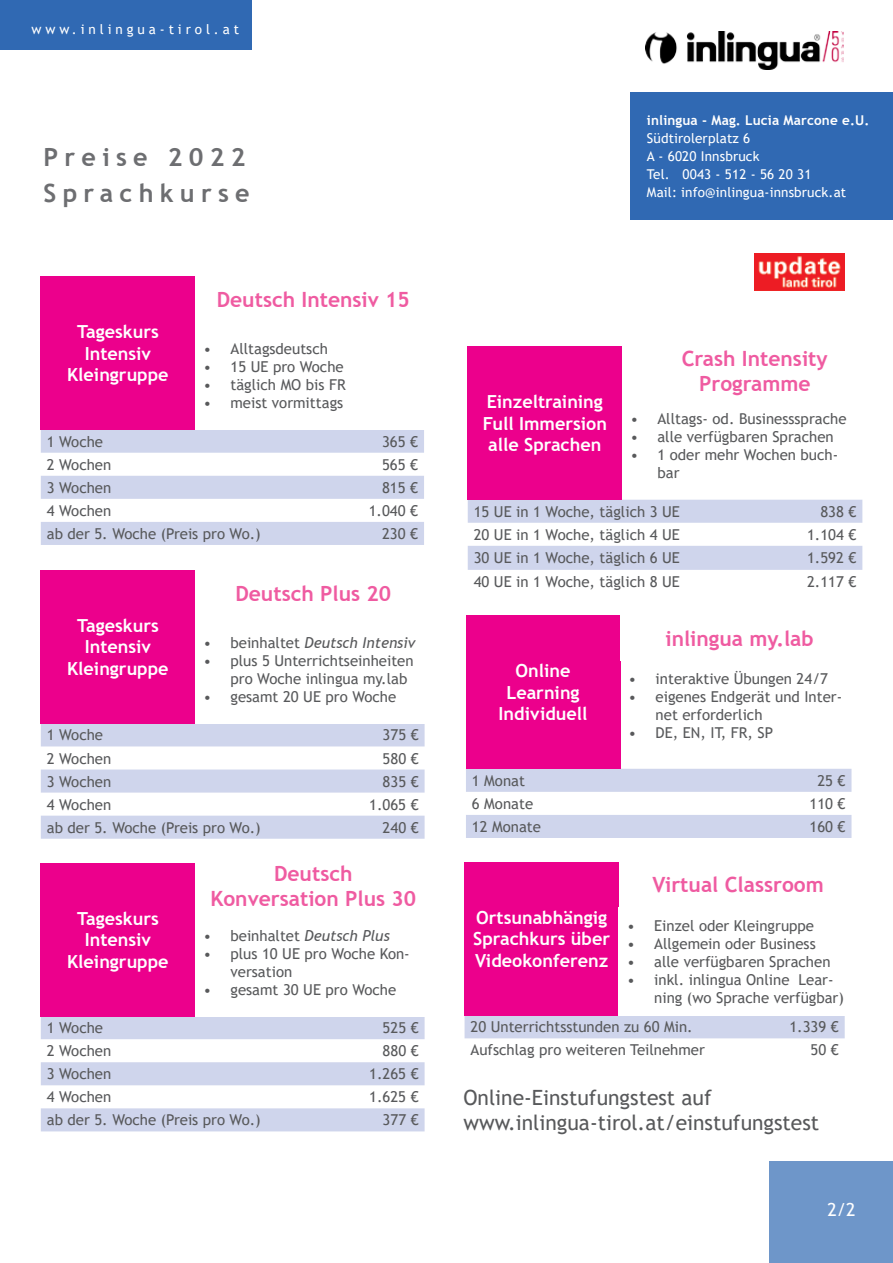
<style>
.page{position:relative;width:893px;height:1263px;background:#fff}
.page>*{position:absolute;margin:0;border:0;box-sizing:border-box;transform-origin:0 0}
.t1{font:700 25.2px/36px "Trebuchet MS";letter-spacing:.25em;color:#6d6e71}
.t2{font:700 21px/25.2px "Trebuchet MS";color:#ef5ba1;text-align:center}
.t3{font:21px/25.2px "Trebuchet MS";color:#58595b}
.t4{font:700 18px/21.6px "Trebuchet MS";color:#fff;text-align:center}
.t5{font:18px "Trebuchet MS";color:#fff}
.t6{font:15px/18px "Trebuchet MS";color:#58595b}
.t7{font:italic 15px "Trebuchet MS";color:#58595b}
.t8{font:13.5px/18px "Trebuchet MS";letter-spacing:.01em;color:#fff}
.t9{font:700 13.5px "Trebuchet MS";letter-spacing:.01em;color:#fff}
.t10{font:13.5px "Trebuchet MS";letter-spacing:.29em;color:#fff}
.s1{font-style:normal}
.s2{font-style:italic}
</style>
<div class="page">
<div style="left:0;top:0;width:252px;height:49px;background:#3069b3"></div>
<div style="left:631px;top:92px;width:262px;height:127px;background:#3069b3"></div>
<div style="left:769px;top:1161px;width:124px;height:102px;background:#6e96c9"></div>
<img style="left:645px;top:31px;width:199px;height:38px">
<svg style="left:41px;top:430px;width:383px;height:115px"></svg>
<svg style="left:41px;top:723px;width:384px;height:116px"></svg>
<svg style="left:41px;top:1016px;width:384px;height:115px"></svg>
<div style="left:41px;top:276px;width:154px;height:154px;background:#ec008c"></div>
<div style="left:41px;top:570px;width:154px;height:153px;background:#ec008c"></div>
<div style="left:41px;top:863px;width:154px;height:153px;background:#ec008c"></div>
<svg style="left:466px;top:769px;width:385px;height:69px"></svg>
<div style="left:466px;top:615px;width:154px;height:154px;background:#ec008c"></div>
<img style="left:755px;top:253px;width:89px;height:37px">
<svg style="left:468px;top:500px;width:394px;height:70px"></svg>
<div style="left:468px;top:346px;width:154px;height:154px;background:#ec008c"></div>
<div style="left:465px;top:1015px;width:380px;height:23px;background:#cfd5ec"></div>
<div style="left:465px;top:862px;width:154px;height:153px;background:#ec008c"></div>
<p class="t10" style="left:32px;top:20px;width:209px">www.inlingua-tirol.at</p>
<h1 class="t1" style="left:44px;top:139px;width:207px">Preise 2022<br>Sprachkurse</h1>
<p class="t4" style="left:67px;top:321px;width:103px">Tageskurs<br>Intensiv<br>Kleingruppe</p>
<h2 class="t2" style="left:217px;top:287px;width:195px">Deutsch Intensiv 15</h2>
<p class="t6" style="left:203px;top:340px;width:126px">• Alltagsdeutsch</p>
<p class="t6" style="left:203px;top:358px;width:142px">• 15 UE pro Woche</p>
<p class="t6" style="left:203px;top:376px;width:144px">• täglich MO bis FR</p>
<p class="t6" style="left:203px;top:394px;width:141px">• meist vormittags</p>
<p class="t6" style="left:47px;top:432px;width:58px">1 Woche</p>
<p class="t6" style="left:382px;top:432px;width:37px">365 €</p>
<p class="t6" style="left:47px;top:455px;width:66px">2 Wochen</p>
<p class="t6" style="left:382px;top:455px;width:37px">565 €</p>
<p class="t6" style="left:47px;top:478px;width:66px">3 Wochen</p>
<p class="t6" style="left:382px;top:478px;width:37px">815 €</p>
<p class="t6" style="left:47px;top:501px;width:66px">4 Wochen</p>
<p class="t6" style="left:369px;top:501px;width:51px">1.040 €</p>
<p class="t6" style="left:47px;top:524px;width:215px">ab der 5. Woche (Preis pro Wo.)</p>
<p class="t6" style="left:382px;top:524px;width:37px">230 €</p>
<p class="t4" style="left:67px;top:615px;width:103px">Tageskurs<br>Intensiv<br>Kleingruppe</p>
<h2 class="t2" style="left:235px;top:580px;width:157px">Deutsch Plus 20</h2>
<p class="t7" style="left:203px;top:633px;width:213px"><span class="s1">• beinhaltet</span> Deutsch Intensiv</p>
<p class="t6" style="left:230px;top:651px;width:185px;text-indent:-27px">• plus 5 Unterrichtseinheiten pro Woche inlingua my.lab</p>
<p class="t6" style="left:203px;top:687px;width:194px">• gesamt 20 UE pro Woche</p>
<p class="t6" style="left:47px;top:726px;width:58px">1 Woche</p>
<p class="t6" style="left:383px;top:726px;width:37px">375 €</p>
<p class="t6" style="left:47px;top:749px;width:66px">2 Wochen</p>
<p class="t6" style="left:383px;top:749px;width:37px">580 €</p>
<p class="t6" style="left:47px;top:772px;width:66px">3 Wochen</p>
<p class="t6" style="left:383px;top:772px;width:37px">835 €</p>
<p class="t6" style="left:47px;top:795px;width:66px">4 Wochen</p>
<p class="t6" style="left:369px;top:795px;width:51px">1.065 €</p>
<p class="t6" style="left:47px;top:818px;width:215px">ab der 5. Woche (Preis pro Wo.)</p>
<p class="t6" style="left:383px;top:818px;width:37px">240 €</p>
<p class="t4" style="left:67px;top:907px;width:103px">Tageskurs<br>Intensiv<br>Kleingruppe</p>
<h2 class="t2" style="left:210px;top:860px;width:207px">Deutsch<br>Konversation Plus 30</h2>
<p class="t6" style="left:203px;top:926px;width:188px">• beinhaltet <span class="s2">Deutsch Plus</span></p>
<p class="t6" style="left:230px;top:944px;width:181px;text-indent:-27px">• plus 10 UE pro Woche Kon&shy;versation</p>
<p class="t6" style="left:203px;top:980px;width:194px">• gesamt 30 UE pro Woche</p>
<p class="t6" style="left:47px;top:1019px;width:58px">1 Woche</p>
<p class="t6" style="left:383px;top:1019px;width:37px">525 €</p>
<p class="t6" style="left:47px;top:1042px;width:66px">2 Wochen</p>
<p class="t6" style="left:383px;top:1042px;width:37px">880 €</p>
<p class="t6" style="left:47px;top:1065px;width:66px">3 Wochen</p>
<p class="t6" style="left:369px;top:1065px;width:51px">1.265 €</p>
<p class="t6" style="left:47px;top:1088px;width:66px">4 Wochen</p>
<p class="t6" style="left:369px;top:1088px;width:51px">1.625 €</p>
<p class="t6" style="left:47px;top:1111px;width:215px">ab der 5. Woche (Preis pro Wo.)</p>
<p class="t6" style="left:383px;top:1111px;width:37px">377 €</p>
<p class="t9" style="left:647px;top:112px;width:224px">inlingua - Mag. Lucia Marcone e.U.</p>
<p class="t8" style="left:647px;top:129px;width:201px">Südtirolerplatz 6<br>A - 6020 Innsbruck<br>Tel. 0043 - 512 - 56 20 31<br>Mail: info@inlingua-innsbruck.at</p>
<h2 class="t2" style="left:682px;top:346px;width:148px">Crash Intensity<br>Programme</h2>
<p class="t4" style="left:483px;top:391px;width:126px">Einzeltraining<br>Full Immersion alle Sprachen</p>
<p class="t6" style="left:630px;top:410px;width:218px">• Alltags- od. Businesssprache</p>
<p class="t6" style="left:630px;top:428px;width:205px">• alle verfügbaren Sprachen</p>
<p class="t6" style="left:657px;top:446px;width:182px;text-indent:-27px">• 1 oder mehr Wochen buch&shy;bar</p>
<p class="t6" style="left:474px;top:502px;width:208px">15 UE in 1 Woche, täglich 3 UE</p>
<p class="t6" style="left:820px;top:502px;width:37px">838 €</p>
<p class="t6" style="left:474px;top:525px;width:208px">20 UE in 1 Woche, täglich 4 UE</p>
<p class="t6" style="left:807px;top:525px;width:51px">1.104 €</p>
<p class="t6" style="left:474px;top:548px;width:208px">30 UE in 1 Woche, täglich 6 UE</p>
<p class="t6" style="left:807px;top:548px;width:51px">1.592 €</p>
<p class="t6" style="left:474px;top:572px;width:208px">40 UE in 1 Woche, täglich 8 UE</p>
<p class="t6" style="left:807px;top:572px;width:51px">2.117 €</p>
<p class="t4" style="left:499px;top:660px;width:90px">Online<br>Learning<br>Individuell</p>
<h2 class="t2" style="left:665px;top:626px;width:150px">inlingua my.lab</h2>
<p class="t6" style="left:629px;top:670px;width:201px">• interaktive Übungen 24/7</p>
<p class="t6" style="left:656px;top:688px;width:188px;text-indent:-27px">• eigenes Endgerät und Inter&shy;net erforderlich</p>
<p class="t6" style="left:629px;top:724px;width:146px">• DE, EN, IT, FR, SP</p>
<p class="t6" style="left:472px;top:771px;width:55px">1 Monat</p>
<p class="t6" style="left:817px;top:771px;width:30px">25 €</p>
<p class="t6" style="left:472px;top:794px;width:63px">6 Monate</p>
<p class="t6" style="left:809px;top:794px;width:37px">110 €</p>
<p class="t6" style="left:472px;top:817px;width:71px">12 Monate</p>
<p class="t6" style="left:809px;top:817px;width:37px">160 €</p>
<p class="t4" style="left:473px;top:906px;width:138px;text-align:left">Ortsunabhängig<br>Sprachkurs über<br>Videokonferenz</p>
<h2 class="t2" style="left:652px;top:872px;width:173px">Virtual Classroom</h2>
<p class="t6" style="left:627px;top:916px;width:188px">• Einzel oder Kleingruppe</p>
<p class="t6" style="left:627px;top:934px;width:190px">• Allgemein oder Business</p>
<p class="t6" style="left:627px;top:952px;width:205px">• alle verfügbaren Sprachen</p>
<p class="t6" style="left:654px;top:970px;width:191px;text-indent:-27px">• inkl. inlingua Online Lear&shy;ning (wo Sprache verfügbar)</p>
<p class="t6" style="left:471px;top:1018px;width:224px">20 Unterrichtsstunden zu 60 Min.</p>
<p class="t6" style="left:789px;top:1018px;width:51px">1.339 €</p>
<p class="t6" style="left:471px;top:1041px;width:236px">Aufschlag pro weiteren Teilnehmer</p>
<p class="t6" style="left:811px;top:1041px;width:30px">50 €</p>
<h2 class="t3" style="left:463px;top:1085px;width:357px">Online-Einstufungstest auf www.inlingua-tirol.at/einstufungstest</h2>
<p class="t5" style="left:827px;top:1198px;width:30px">2/2</p>
</div>
